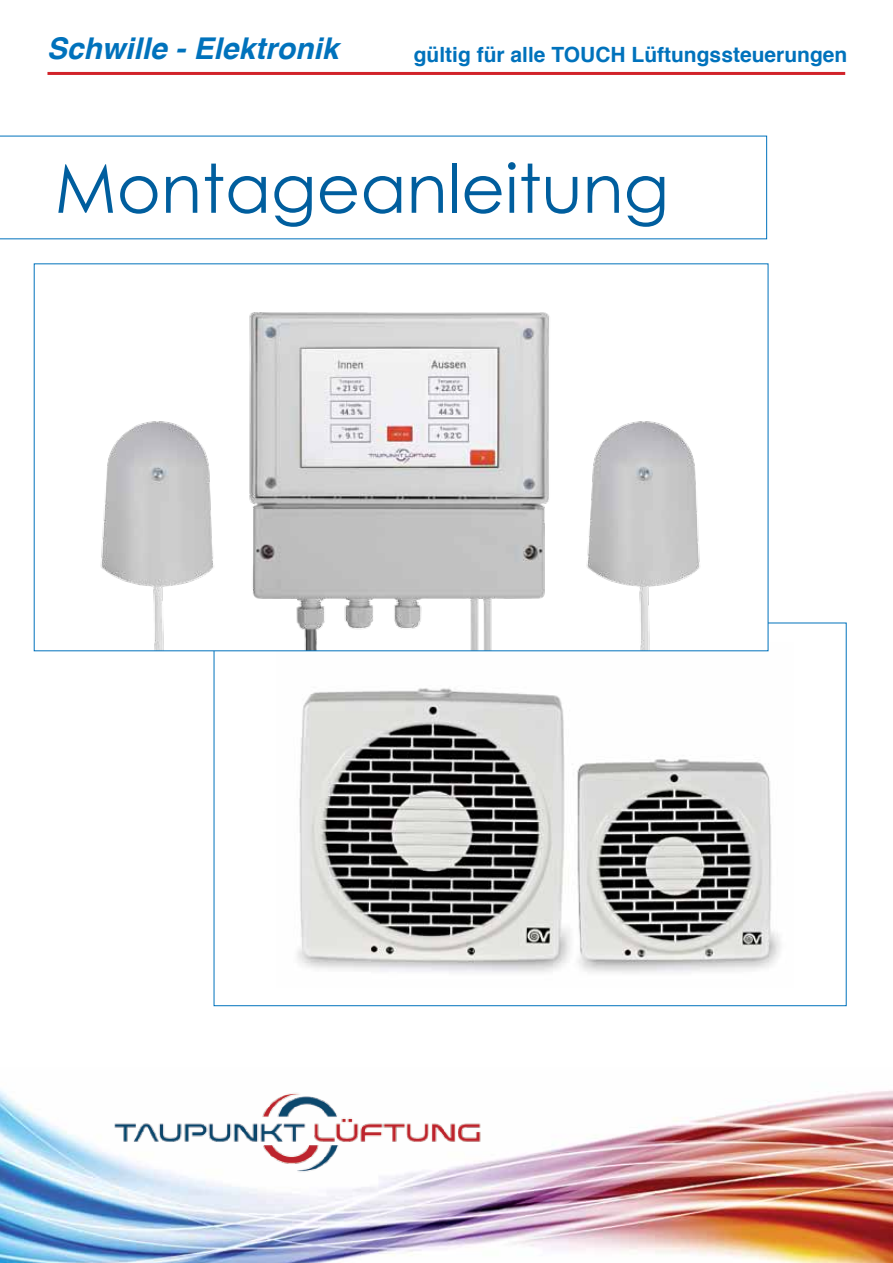
<style>
.page{position:relative;width:893px;height:1263px;background:#fff}
.page>*{position:absolute;margin:0;border:0;box-sizing:border-box;transform-origin:0 0}
.t1{font:67.5px "Century Gothic";color:#005e9e}
.t2{font:italic 700 30px "Helvetica";color:#0072bc}
.t3{font:700 21px "Helvetica";color:#0072bc}
</style>
<div class="page">
<hr style="left:47px;top:72px;width:798px;height:3px;background:#d2232a">
<svg style="left:0;top:136px;width:767px;height:103px"></svg>
<img style="left:276px;top:643px;width:505px;height:330px">
<img style="left:0;top:1090px;width:893px;height:173px">
<img style="left:108px;top:1090px;width:389px;height:90px">
<div style="left:34px;top:264px;width:734px;height:387px;background:#fff"></div>
<img style="left:100px;top:312px;width:600px;height:337px">
<h2 class="t2" style="left:47px;top:23px;width:293px">Schwille - Elektronik</h2>
<p class="t3" style="left:414px;top:38px;width:435px">gültig für alle TOUCH Lüftungssteuerungen</p>
<h1 class="t1" style="left:55px;top:147px;width:616px">Montageanleitung</h1>
</div>
